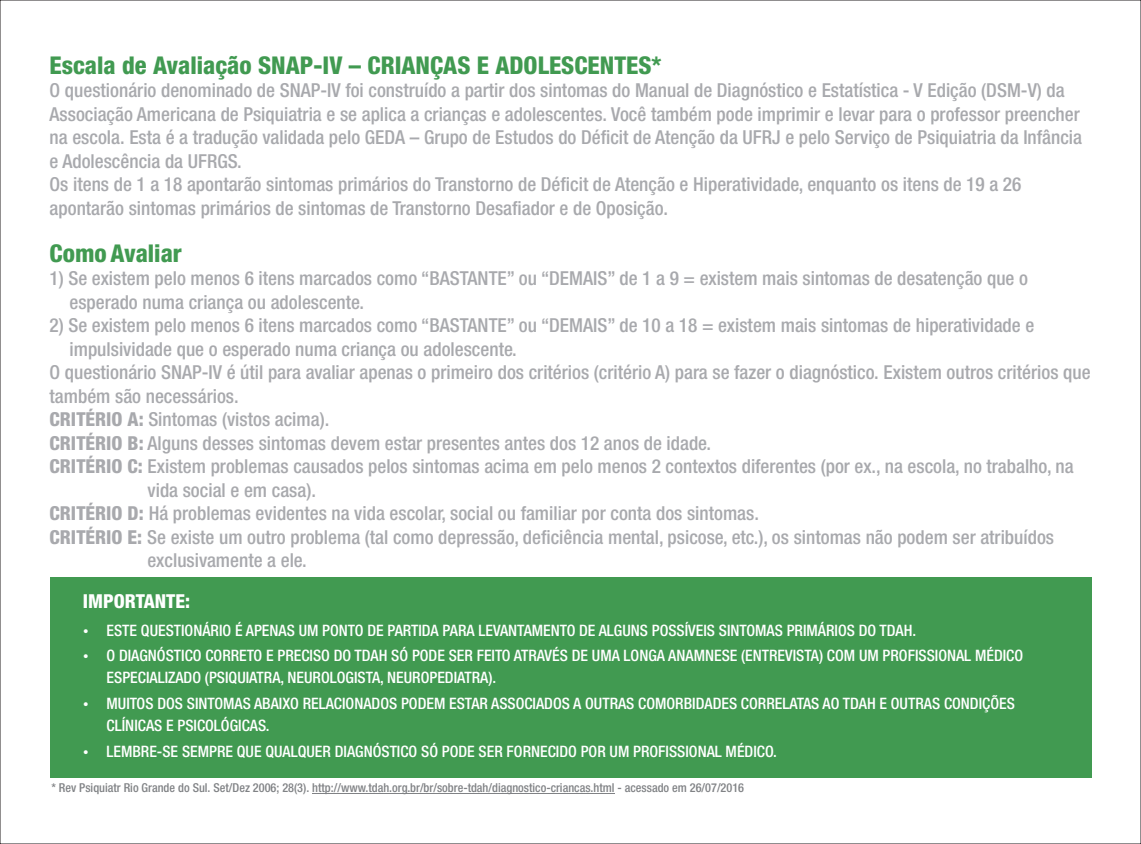
<style>
.page{position:relative;width:1141px;height:844px;background:#fff}
.page>*{position:absolute;margin:0;border:0;box-sizing:border-box;transform-origin:0 0}
.t1{font:800 condensed 24.5px "Helvetica Neue";color:#419a51}
.t2{font:500 condensed 19.25px/23.4px "Helvetica Neue";color:#a8a9ad}
.t3{font:800 condensed 19.25px "Helvetica Neue";color:#fff}
.t4{font:500 condensed 15.75px/25.7px "Helvetica Neue";color:#fff}
.t5{font:500 condensed 12.25px "Helvetica Neue";color:#808285}
.s1{font-weight:800}
</style>
<div class="page">
<div style="left:50px;top:577px;width:1041px;height:200px;background:#419a51"></div>
<hr style="left:312px;top:793px;width:302px;height:1px;background:#808285">
<p class="t1" style="left:50px;top:55px;width:613px">Escala de Avaliação SNAP-IV – CRIANÇAS E ADOLESCENTES*</p>
<p class="t2" style="left:50px;top:80px;width:1034px">O questionário denominado de SNAP-IV foi construído a partir dos sintomas do Manual de Diagnóstico e Estatística - V Edição (DSM-V) da Associação Americana de Psiquiatria e se aplica a crianças e adolescentes. Você também pode imprimir e levar para o professor preencher na escola. Esta é a tradução validada pelo GEDA – Grupo de Estudos do Déficit de Atenção da UFRJ e pelo Serviço de Psiquiatria da Infância e Adolescência da UFRGS.<br>Os itens de 1 a 18 apontarão sintomas primários do Transtorno de Déficit de Atenção e Hiperatividade, enquanto os itens de 19 a 26 apontarão sintomas primários de sintomas de Transtorno Desafiador e de Oposição.</p>
<p class="t1" style="left:50px;top:243px;width:134px">Como Avaliar</p>
<p class="t2" style="left:70px;top:268px;width:960px;text-indent:-20px">1) Se existem pelo menos 6 itens marcados como “BASTANTE” ou “DEMAIS” de 1 a 9 = existem mais sintomas de desatenção que o esperado numa criança ou adolescente.</p>
<p class="t2" style="left:50px;top:315px;width:986px">2) Se existem pelo menos 6 itens marcados como “BASTANTE” ou “DEMAIS” de 10 a 18 = existem mais sintomas de hiperatividade e</p>
<p class="t2" style="left:70px;top:338px;width:449px">impulsividade que o esperado numa criança ou adolescente.</p>
<p class="t2" style="left:50px;top:362px;width:1042px">O questionário SNAP-IV é útil para avaliar apenas o primeiro dos critérios (critério A) para se fazer o diagnóstico. Existem outros critérios que</p>
<p class="t2" style="left:50px;top:385px;width:191px">também são necessários.</p>
<p class="t2" style="left:50px;top:409px;width:281px"><span class="s1">CRITÉRIO A:</span> Sintomas (vistos acima).</p>
<p class="t2" style="left:50px;top:432px;width:663px"><span class="s1">CRITÉRIO B:</span> Alguns desses sintomas devem estar presentes antes dos 12 anos de idade.</p>
<p class="t2" style="left:50px;top:456px;width:1026px"><span class="s1">CRITÉRIO C:</span> Existem problemas causados pelos sintomas acima em pelo menos 2 contextos diferentes (por ex., na escola, no trabalho, na</p>
<p class="t2" style="left:148px;top:479px;width:170px">vida social e em casa).</p>
<p class="t2" style="left:50px;top:503px;width:711px"><span class="s1">CRITÉRIO D:</span> Há problemas evidentes na vida escolar, social ou familiar por conta dos sintomas.</p>
<p class="t2" style="left:50px;top:526px;width:1006px"><span class="s1">CRITÉRIO E:</span> Se existe um outro problema (tal como depressão, deficiência mental, psicose, etc.), os sintomas não podem ser atribuídos</p>
<p class="t2" style="left:148px;top:550px;width:161px">exclusivamente a ele.</p>
<p class="t3" style="left:83px;top:593px;width:109px">IMPORTANTE:</p>
<p class="t4" style="left:107px;top:618px;width:918px">ESTE QUESTIONÁRIO É APENAS UM PONTO DE PARTIDA PARA LEVANTAMENTO DE ALGUNS POSSÍVEIS SINTOMAS PRIMÁRIOS DO TDAH.<br>O DIAGNÓSTICO CORRETO E PRECISO DO TDAH SÓ PODE SER FEITO ATRAVÉS DE UMA LONGA ANAMNESE (ENTREVISTA) COM UM PROFISSIONAL MÉDICO</p>
<p class="t4" style="left:106px;top:666px;width:910px">ESPECIALIZADO (PSIQUIATRA, NEUROLOGISTA, NEUROPEDIATRA).<br>MUITOS DOS SINTOMAS ABAIXO RELACIONADOS PODEM ESTAR ASSOCIADOS A OUTRAS COMORBIDADES CORRELATAS AO TDAH E OUTRAS CONDIÇÕES</p>
<p class="t4" style="left:106px;top:713px;width:672px">CLÍNICAS E PSICOLÓGICAS.<br>LEMBRE-SE SEMPRE QUE QUALQUER DIAGNÓSTICO SÓ PODE SER FORNECIDO POR UM PROFISSIONAL MÉDICO.</p>
<p class="t5" style="left:51px;top:782px;width:694px">* Rev Psiquiatr Rio Grande do Sul. Set/Dez 2006; 28(3). http://www.tdah.org.br/br/sobre-tdah/diagnostico-criancas.html - acessado em 26/07/2016</p>
</div>
